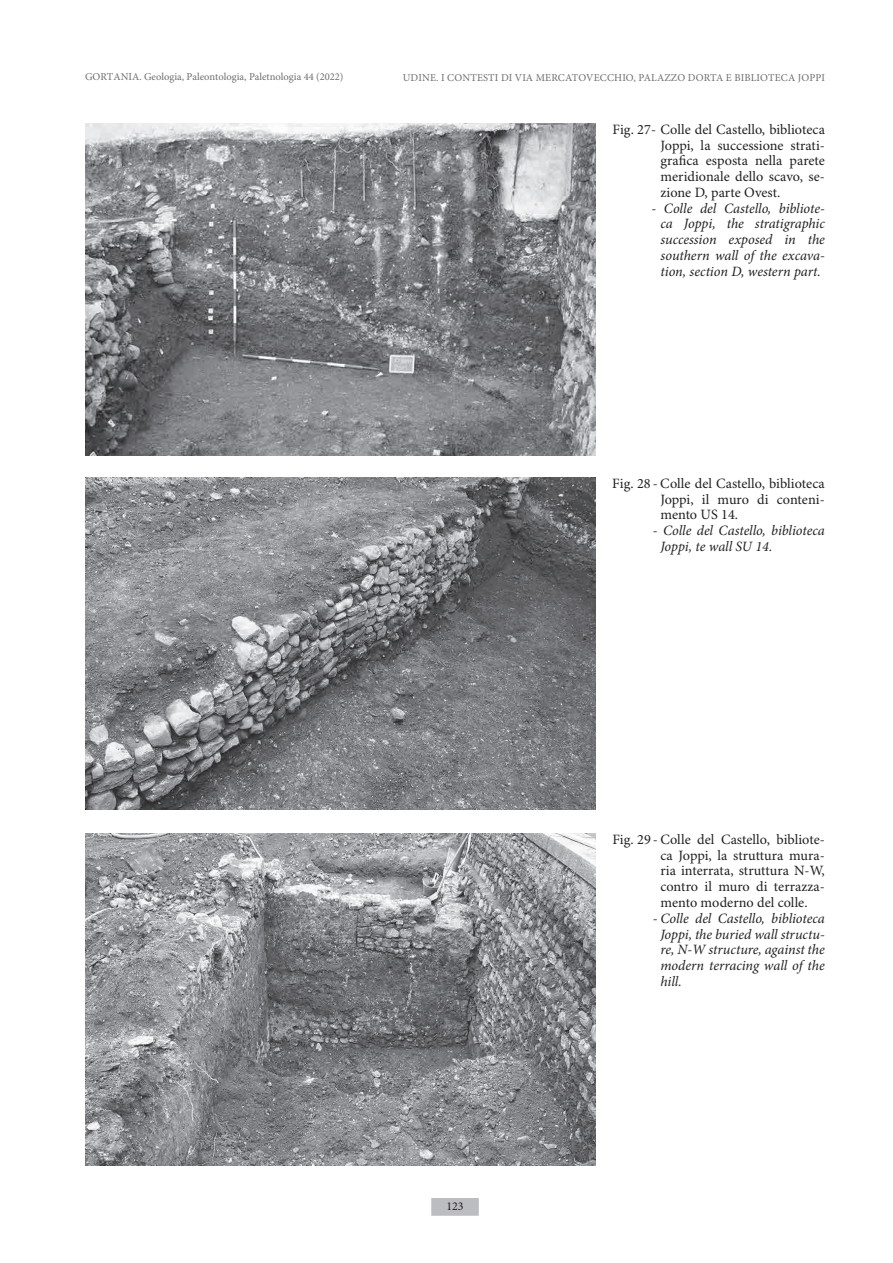
<style>
.page{position:relative;width:893px;height:1263px;background:#fff}
.page>*{position:absolute;margin:0;border:0;box-sizing:border-box;transform-origin:0 0}
.t1{font:14.25px/15.8px "Minion Pro";letter-spacing:.005em;color:#231f20;text-align:justify}
.t2{font:italic 14.25px/15.8px "Minion Pro";letter-spacing:-.005em;color:#231f20;text-align:justify}
.t3{font:12px "Minion Pro";color:#231f20}
.t4{font:10.5px "Minion Pro";color:#6c6d70}
</style>
<div class="page">
<div style="left:432px;top:1198px;width:46px;height:17px;background:#bcbdc0"></div>
<img style="left:85px;top:478px;width:510px;height:331px">
<img style="left:85px;top:124px;width:510px;height:331px">
<img style="left:85px;top:834px;width:510px;height:331px">
<p class="t4" style="left:85px;top:71px;width:260px">GORTANIA. Geologia, Paleontologia, Paletnologia 44 (2022)</p>
<p class="t4" style="left:403px;top:71px;width:424px">UDINE. I CONTESTI DI VIA MERCATOVECCHIO, PALAZZO DORTA E BIBLIOTECA JOPPI</p>
<p class="t1" style="left:660px;top:122px;width:166px;text-indent:-48px">Fig. 27- Colle del Castello, biblioteca Joppi, la successione strati&shy;grafica esposta nella parete meridionale dello scavo, se&shy;zione D, parte Ovest.</p>
<p class="t2" style="left:660px;top:200px;width:166px;text-indent:-9px">- Colle del Castello, bibliote&shy;ca Joppi, the stratigraphic succession exposed in the southern wall of the excava&shy;tion, section D, western part.</p>
<p class="t1" style="left:660px;top:476px;width:166px;text-indent:-48px">Fig. 28 - Colle del Castello, biblioteca Joppi, il muro di conteni&shy;mento US 14.</p>
<p class="t2" style="left:660px;top:523px;width:166px;text-indent:-8px">- Colle del Castello, biblioteca<br>Joppi, te wall SU 14.</p>
<p class="t3" style="left:446px;top:1199px;width:19px">123</p>
<p class="t1" style="left:660px;top:832px;width:166px;text-indent:-48px">Fig. 29 - Colle del Castello, bibliote&shy;ca Joppi, la struttura mura&shy;ria interrata, struttura N-W, contro il muro di terrazza&shy;mento moderno del colle.</p>
<p class="t2" style="left:660px;top:910px;width:166px;text-indent:-8px">- Colle del Castello, biblioteca Joppi, the buried wall structu&shy;re, N-W structure, against the modern terracing wall of the hill.</p>
</div>
